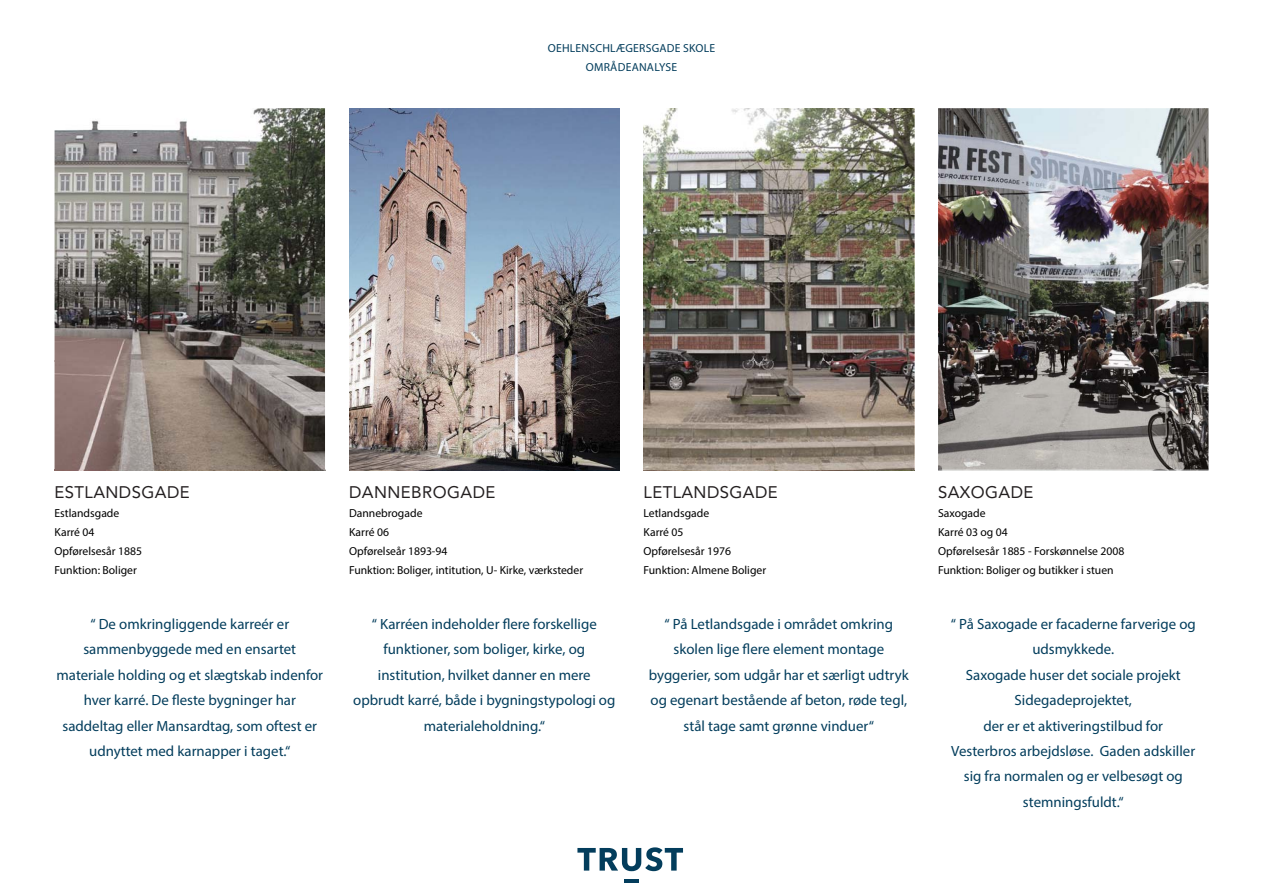
<style>
.page{position:relative;width:1263px;height:893px;background:#fff}
.page>*{position:absolute;margin:0;border:0;box-sizing:border-box;transform-origin:0 0}
.t1{font:16.65px "Avenir LT Std";letter-spacing:.025em;color:#231f20}
.t2{font:14.85px/25.5px "Myriad Pro";color:#033d5c;text-align:center}
.t3{font:11.7px/19px "Myriad Pro";color:#000}
.t4{font:11.7px/19px "Myriad Pro";letter-spacing:.02em;color:#033d5c;text-align:center}
</style>
<div class="page">
<img style="left:55px;top:108px;width:1154px;height:361px">
<svg style="left:577px;top:847px;width:106px;height:24px"></svg>
<hr style="left:625px;top:879px;width:14px;height:3px;background:#033d5c">
<p class="t4" style="left:548px;top:39px;width:169px">OEHLENSCHLÆGERSGADE SKOLE<br>OMRÅDEANALYSE</p>
<p class="t1" style="left:55px;top:485px;width:137px">ESTLANDSGADE</p>
<p class="t3" style="left:55px;top:504px;width:89px">Estlandsgade<br>Karré 04<br>Opførelsesår 1885<br>Funktion: Boliger</p>
<p class="t1" style="left:349px;top:485px;width:148px">DANNEBROGADE</p>
<p class="t3" style="left:349px;top:504px;width:236px">Dannebrogade<br>Karré 06<br>Opførelseår 1893-94<br>Funktion: Boliger, intitution, U- Kirke, værksteder</p>
<p class="t1" style="left:644px;top:485px;width:136px">LETLANDSGADE</p>
<p class="t3" style="left:644px;top:504px;width:124px">Letlandsgade<br>Karré 05<br>Opførelsesår 1976<br>Funktion: Almene Boliger</p>
<p class="t1" style="left:938px;top:485px;width:97px">SAXOGADE</p>
<p class="t3" style="left:938px;top:504px;width:188px">Saxogade<br>Karré 03 og 04<br>Opførelsesår 1885 - Forskønnelse 2008<br>Funktion: Boliger og butikker i stuen</p>
<p class="t2" style="left:56px;top:611px;width:268px">“ De omkringliggende karreér er sammenbyggede med en ensartet materiale holding og et slægtskab indenfor hver karré. De fleste bygninger har saddeltag eller Mansardtag, som oftest er udnyttet med karnapper i taget.“</p>
<p class="t2" style="left:353px;top:611px;width:264px">“ Karréen indeholder flere forskellige funktioner, som boliger, kirke, og institution, hvilket danner en mere opbrudt karré, både i bygningstypologi og materialeholdning.“</p>
<p class="t2" style="left:649px;top:611px;width:261px">“ På Letlandsgade i området omkring skolen lige flere element montage byggerier, som udgår har et særligt udtryk og egenart bestående af beton, røde tegl, stål tage samt grønne vinduer“</p>
<p class="t2" style="left:951px;top:611px;width:246px">“ På Saxogade er facaderne farverige og udsmykkede.<br>Saxogade huser det sociale projekt<br>Sidegadeprojektet,<br>der er et aktiveringstilbud for<br>Vesterbros arbejdsløse. Gaden adskiller sig fra normalen og er velbesøgt og stemningsfuldt.“</p>
</div>
